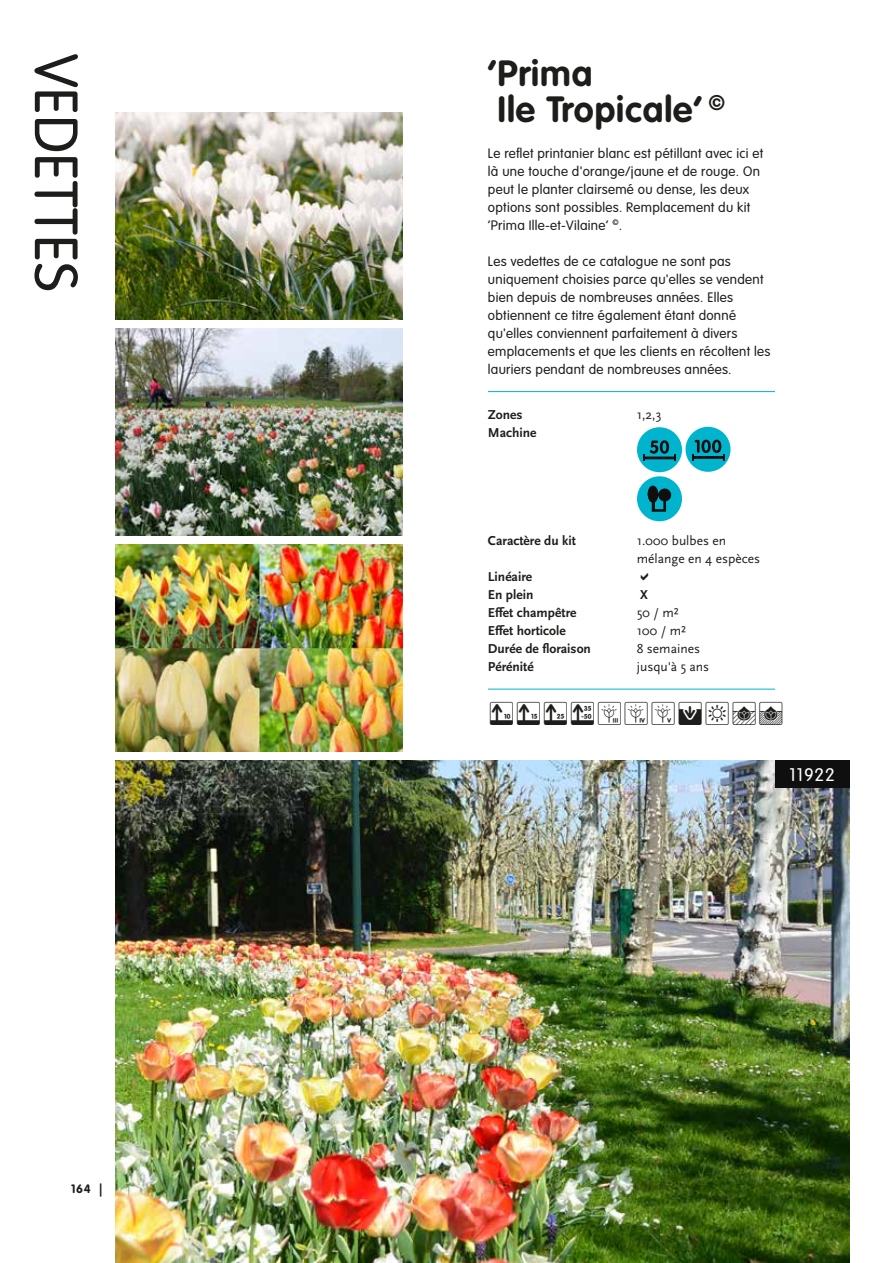
<style>
.page{position:relative;width:893px;height:1263px;background:#fff}
.page>*{position:absolute;margin:0;border:0;box-sizing:border-box;transform-origin:0 0}
.t1{font:300 60px "VAG Rounded LTCYR";letter-spacing:.01em;color:#1d1d1b}
.t2{font:700 36px/36px "VAG Rounded LTCYR";letter-spacing:.025em;color:#1d1d1b}
.t3{font:33px "Ververian B";letter-spacing:-.02em;color:#1d1d1b}
.t4{font:300 18px "VAG Rounded LTCYR";letter-spacing:.05em;color:#fff}
.t5{font:300 13.5px/18px "VAG Rounded LTCYR";letter-spacing:.02em;color:#1d1d1b}
.t6{font:700 13.5px/18px "Scala Sans Pro";color:#1d1d1b}
.t7{font:13.5px/18px "Scala Sans Pro";color:#1d1d1b}
.t8{font:700 12px "VAG Rounded LTCYR";color:#1d1d1b}
</style>
<div class="page">
<img style="left:116px;top:760px;width:733px;height:503px">
<img style="left:116px;top:112px;width:287px;height:208px">
<img style="left:116px;top:328px;width:287px;height:208px">
<img style="left:116px;top:545px;width:287px;height:207px">
<hr style="left:488px;top:391px;width:287px;height:1px;background:#00b4cd">
<hr style="left:488px;top:689px;width:287px;height:1px;background:#00b4cd">
<div style="left:685px;top:427px;width:45px;height:45px;background:#00b4cd;border-radius:50%"></div>
<svg style="left:692px;top:440px;width:33px;height:21px"></svg>
<div style="left:637px;top:427px;width:45px;height:45px;background:#00b4cd;border-radius:50%"></div>
<svg style="left:643px;top:440px;width:33px;height:21px"></svg>
<div style="left:637px;top:476px;width:45px;height:45px;background:#00b4cd;border-radius:50%"></div>
<svg style="left:647px;top:486px;width:24px;height:26px"></svg>
<div style="left:648px;top:486px;width:10px;height:16px;background:#0e0f0e;border-radius:50%"></div>
<div style="left:775px;top:760px;width:74px;height:28px;background:#0e0f0e"></div>
<h1 class="t1" style="left:91px;top:54px;width:239px;rotate:90deg">VEDETTES</h1>
<p class="t8" style="left:71px;top:1181px;width:32px">164 |</p>
<h2 class="t2" style="left:488px;top:55px;width:239px">‘Prima<br>Ile Tropicale’ <sup>©</sup></h2>
<p class="t5" style="left:488px;top:144px;width:277px">Le reflet printanier blanc est pétillant avec ici et là une touche d'orange/jaune et de rouge. On peut le planter clairsemé ou dense, les deux options sont possibles. Remplacement du kit ‘Prima Ille-et-Vilaine’ <sup>©</sup>.</p>
<p class="t5" style="left:488px;top:252px;width:284px">Les vedettes de ce catalogue ne sont pas uniquement choisies parce qu'elles se vendent bien depuis de nombreuses années. Elles obtiennent ce titre également étant donné qu'elles conviennent parfaitement à divers emplacements et que les clients en récoltent les lauriers pendant de nombreuses années.</p>
<p class="t6" style="left:488px;top:405px;width:50px">Zones<br>Machine</p>
<p class="t7" style="left:637px;top:405px;width:26px">1,2,3</p>
<p class="t6" style="left:488px;top:531px;width:89px">Caractère du kit</p>
<p class="t6" style="left:488px;top:567px;width:105px">Linéaire<br>En plein<br>Effet champêtre<br>Effet horticole<br>Durée de floraison<br>Pérénité</p>
<p class="t7" style="left:637px;top:531px;width:125px">1.000 bulbes en mélange en 4 espèces</p>
<p class="t6" style="left:640px;top:585px;width:9px">X</p>
<p class="t7" style="left:637px;top:603px;width:74px">50 / m²<br>100 / m²<br>8 semaines jusqu'à 5 ans</p>
<h3 class="t3" style="left:488px;top:694px;width:298px">UVYAGHIAPŒΠ</h3>
<h3 class="t4" style="left:790px;top:764px;width:47px">11922</h3>
</div>
